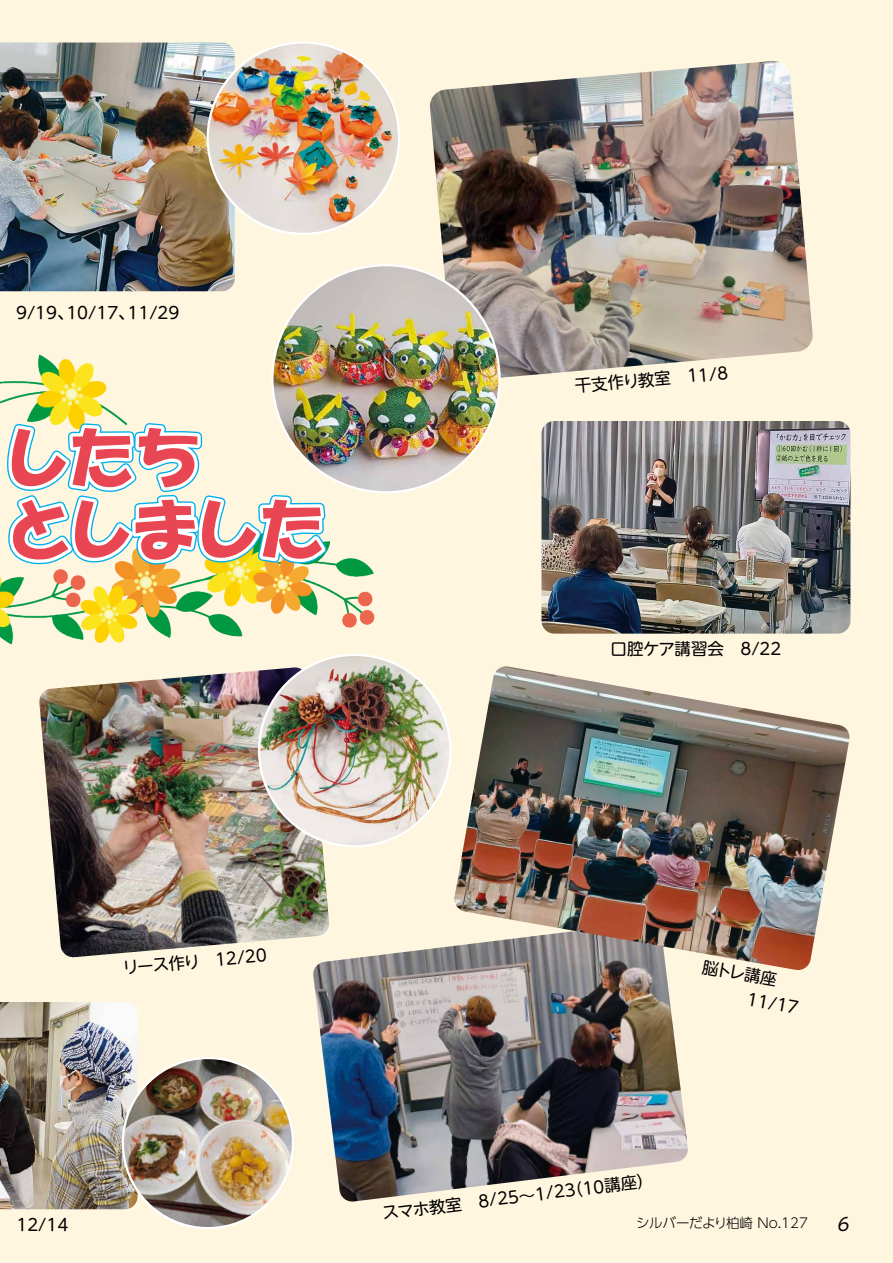
<style>
.page{position:relative;width:893px;height:1263px;background:#fff6e0}
.page>*{position:absolute;margin:0;border:0;box-sizing:border-box;transform-origin:0 0}
.t1{font:67.5px/71.6px "HGP Soei Kakupoptai";letter-spacing:.05em;color:#e94653}
.t2{font:italic 17.7px "UD Shin Go Pro";color:#000}
.t3{font:16.5px/24px "UD Shin M Go Pro";color:#000}
.t4{font:300 13.5px "UD Shin Go Pro";letter-spacing:-.015em;color:#000}
</style>
<div class="page">
<img style="left:0;top:354px;width:119px;height:63px">
<img style="left:0;top:558px;width:375px;height:87px">
<svg style="left:0;top:417px;width:334px;height:155px"></svg>
<img style="left:0;top:43px;width:235px;height:248px">
<img style="left:39px;top:667px;width:291px;height:291px">
<img style="left:541px;top:421px;width:309px;height:213px">
<img style="left:312px;top:922px;width:376px;height:280px">
<img style="left:453px;top:666px;width:397px;height:305px">
<img style="left:208px;top:43px;width:191px;height:191px">
<img style="left:429px;top:61px;width:384px;height:317px">
<img style="left:272px;top:265px;width:227px;height:227px;border-radius:114px">
<img style="left:259px;top:655px;width:191px;height:191px;border-radius:96px">
<img style="left:0;top:1002px;width:138px;height:207px">
<img style="left:115px;top:1050px;width:179px;height:179px">
<p class="t3" style="left:0;top:300px;width:75px">　9/19、</p>
<p class="t3" style="left:66px;top:300px;width:70px">10/17、</p>
<p class="t3" style="left:128px;top:300px;width:53px">11/29</p>
<h1 class="t1" style="left:10px;top:421px;width:315px">したち<br>としました</h1>
<p class="t3" style="left:574px;top:373px;width:98px;rotate:-5deg">干支作り教室</p>
<p class="t3" style="left:686px;top:363px;width:42px;rotate:-5deg">11/8</p>
<p class="t3" style="left:611px;top:636px;width:115px">口腔ケア講習会</p>
<p class="t3" style="left:740px;top:636px;width:42px">8/22</p>
<p class="t3" style="left:121px;top:955px;width:79px;rotate:-5deg">リース作り</p>
<p class="t3" style="left:214px;top:947px;width:53px;rotate:-5deg">12/20</p>
<p class="t3" style="left:16px;top:1211px;width:53px">12/14</p>
<p class="t3" style="left:754px;top:962px;width:53px;text-indent:-50px;rotate:10deg">脳トレ講座<br>11/17</p>
<p class="t3" style="left:565px;top:1178px;width:88px;rotate:-7deg">（10講座(</p>
<p class="t3" style="left:381px;top:1200px;width:196px;rotate:-7deg">スマホ教室　8/25～1/23</p>
<p class="t4" style="left:636px;top:1212px;width:173px">シルバーだより柏崎 No.127</p>
<p class="t2" style="left:837px;top:1209px;width:18px">6</p>
</div>
